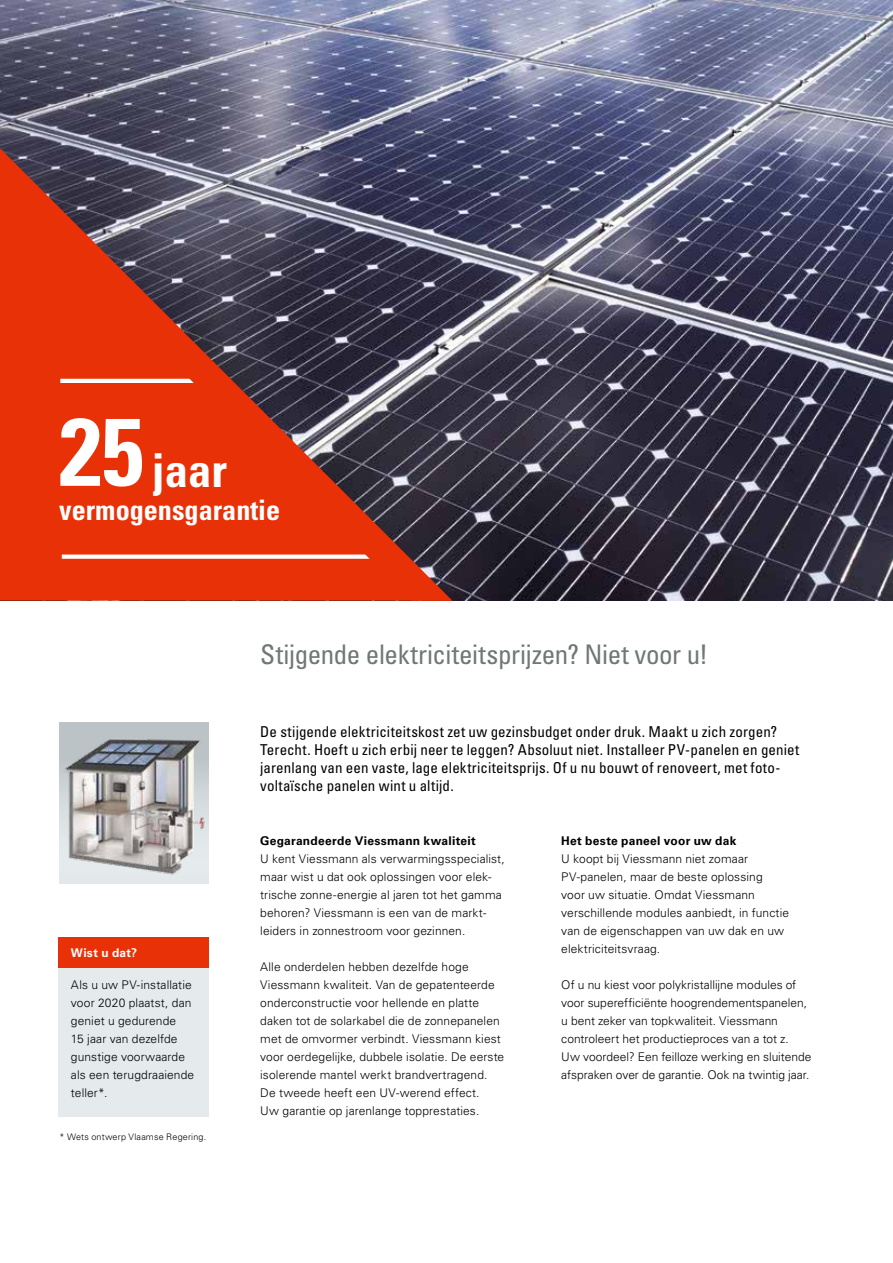
<style>
.page{position:relative;width:893px;height:1263px;background:#fff}
.page>*{position:absolute;margin:0;border:0;box-sizing:border-box;transform-origin:0 0}
.t1{font:46.8px "Univers LTCYR 67 Bold Cond";color:#fff}
.t2{font:28.2px "Univers LTCYR 67 Bold Cond";color:#fff}
.t3{font:condensed 27px "Univers LT Std";letter-spacing:-.01em;color:#6f7876}
.t4{font:condensed 15px/18px "Univers LT Std";letter-spacing:.01em;color:#000}
.t5{font:300 12px/18px "Univers LT Std";letter-spacing:.005em;color:#000}
.t6{font:700 12px "Univers LT Std";letter-spacing:.02em;color:#000}
.t7{font:700 12px "Univers LT Std";letter-spacing:.025em;color:#fff}
.t8{font:300 9px "Univers LT Std";letter-spacing:.02em;color:#000}
.s1{font-size:95.7px}
</style>
<div class="page">
<img style="left:0;top:0;width:893px;height:601px">
<div style="left:58px;top:938px;width:151px;height:30px;background:#e93108"></div>
<div style="left:58px;top:968px;width:151px;height:148px;background:#e5eaec"></div>
<svg style="left:0;top:148px;width:452px;height:453px;background:#9b4034"></svg>
<div style="left:59px;top:723px;width:150px;height:160px;background:#e3e8ea"></div>
<img style="left:59px;top:724px;width:149px;height:151px">
<h1 class="t1" style="left:59px;top:442px;width:169px"><span class="s1">25</span> jaar</h1>
<h2 class="t2" style="left:59px;top:492px;width:222px">vermogensgarantie</h2>
<h3 class="t3" style="left:260px;top:637px;width:449px">Stijgende elektriciteitsprijzen? Niet voor u!</h3>
<p class="t7" style="left:71px;top:946px;width:68px">Wist u dat?</p>
<p class="t5" style="left:71px;top:976px;width:125px">Als u uw PV-installatie voor 2020 plaatst, dan geniet u gedurende<br>15 jaar van dezelfde gunstige voorwaarde als een terugdraaiende teller*.</p>
<p class="t8" style="left:60px;top:1131px;width:148px">* Wets ontwerp Vlaamse Regering.</p>
<p class="t4" style="left:260px;top:722px;width:540px">De stijgende elektriciteitskost zet uw gezinsbudget onder druk. Maakt u zich zorgen?<br>Terecht. Hoeft u zich erbij neer te leggen? Absoluut niet. Installeer PV-panelen en geniet jarenlang van een vaste, lage elektriciteitsprijs. Of u nu bouwt of renoveert, met foto&shy;voltaïsche panelen wint u altijd.</p>
<p class="t6" style="left:260px;top:833px;width:217px">Gegarandeerde Viessmann kwaliteit</p>
<p class="t5" style="left:260px;top:849px;width:246px">U kent Viessmann als verwarmingsspecialist, maar wist u dat ook oplossingen voor elek&shy;trische zonne-energie al jaren tot het gamma behoren? Viessmann is een van de markt&shy;leiders in zonnestroom voor gezinnen.</p>
<p class="t5" style="left:260px;top:957px;width:246px">Alle onderdelen hebben dezelfde hoge Viessmann kwaliteit. Van de gepatenteerde onderconstructie voor hellende en platte daken tot de solarkabel die de zonnepanelen met de omvormer verbindt. Viessmann kiest voor oerdegelijke, dubbele isolatie. De eerste isolerende mantel werkt brandvertragend.<br>De tweede heeft een UV-werend effect.<br>Uw garantie op jarenlange topprestaties.</p>
<p class="t6" style="left:561px;top:833px;width:177px">Het beste paneel voor uw dak</p>
<p class="t5" style="left:561px;top:849px;width:229px">U koopt bij Viessmann niet zomaar PV-panelen, maar de beste oplossing voor uw situatie. Omdat Viessmann verschillende modules aanbiedt, in functie van de eigenschappen van uw dak en uw elektriciteitsvraag.</p>
<p class="t5" style="left:561px;top:975px;width:252px">Of u nu kiest voor polykristallijne modules of voor superefficiënte hoogrendementspanelen, u bent zeker van topkwaliteit. Viessmann controleert het productieproces van a tot z.<br>Uw voordeel? Een feilloze werking en sluitende afspraken over de garantie. Ook na twintig jaar.</p>
</div>
